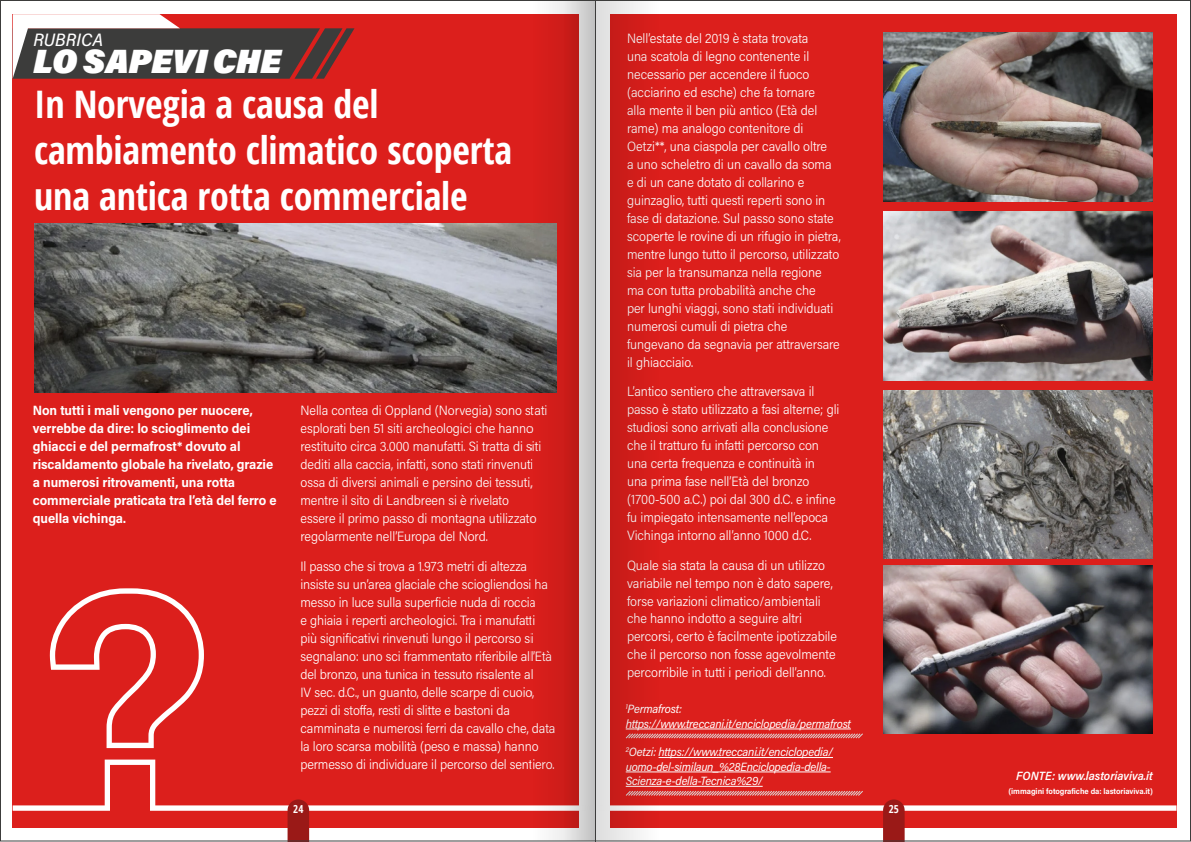
<style>
.page{position:relative;width:1191px;height:842px;background:#fff}
.page>*{position:absolute;margin:0;border:0;box-sizing:border-box;transform-origin:0 0}
.t1{font:700 condensed 38px/45.6px "Open Sans";letter-spacing:-.005em;color:#fff}
.t2{font:italic 900 33.8px "Acumin Pro Semi Cond";letter-spacing:-.005em;color:#fff}
.t3{font:italic 500 18px "Acumin Pro Semi Cond";color:#fff}
.t4{font:300 13.5px/18px "Acumin Pro Semi Cond";letter-spacing:-.005em;color:#fff}
.t5{font:700 13.5px/18px "Acumin Pro Semi Cond";letter-spacing:-.005em;color:#fff}
.t6{font:italic 12px/14.4px "Acumin Pro Semi Cond";letter-spacing:-.02em;color:#fff}
.t7{font:italic 600 12px "Acumin Pro Semi Cond";color:#fff}
.t8{font:700 condensed 11px "Open Sans";color:#fff}
.t9{font:700 8px "Acumin Pro Semi Cond";letter-spacing:-.005em;color:#fff}
</style>
<div class="page">
<div style="left:610px;top:14px;width:566px;height:814px;background:#dc1f1c"></div>
<div style="left:13px;top:14px;width:566px;height:814px;background:#dc1f1c"></div>
<svg style="left:13px;top:14px;width:341px;height:65px"></svg>
<img style="left:34px;top:224px;width:498px;height:168px">
<svg style="left:50px;top:588px;width:154px;height:160px"></svg>
<svg style="left:13px;top:759px;width:1163px;height:52px"></svg>
<img style="left:883px;top:33px;width:269px;height:168px">
<svg style="left:658px;top:733px;width:205px;height:6px"></svg>
<hr style="left:626px;top:729px;width:225px;height:1px;background:#fff">
<hr style="left:658px;top:757px;width:175px;height:1px;background:#fff">
<hr style="left:626px;top:772px;width:204px;height:1px;background:#fff">
<svg style="left:658px;top:790px;width:206px;height:7px"></svg>
<hr style="left:626px;top:786px;width:136px;height:1px;background:#fff">
<img style="left:883px;top:212px;width:269px;height:168px">
<img style="left:883px;top:390px;width:269px;height:169px">
<img style="left:883px;top:565px;width:269px;height:168px">
<svg style="left:287px;top:799px;width:22px;height:43px"></svg>
<svg style="left:883px;top:799px;width:21px;height:43px"></svg>
<svg style="left:532px;top:2px;width:31px;height:837px;fill:#d31e1b"></svg>
<svg style="left:596px;top:2px;width:62px;height:837px"></svg>
<svg style="left:563px;top:2px;width:32px;height:837px;background:#c87675"></svg>
<hr style="left:595px;top:0;width:1px;height:842px;background:#3c3c3b">
<h3 class="t3" style="left:34px;top:27px;width:71px">RUBRICA</h3>
<h2 class="t2" style="left:34px;top:38px;width:249px">LO SAPEVI CHE</h2>
<h1 class="t1" style="left:34px;top:81px;width:479px">In Norvegia a causa del cambiamento climatico scoperta una antica rotta commerciale</h1>
<p class="t5" style="left:33px;top:401px;width:245px">Non tutti i mali vengono per nuocere, verrebbe da dire: lo scioglimento dei ghiacci e del permafrost* dovuto al riscaldamento globale ha rivelato, grazie a numerosi ritrovamenti, una rotta commerciale praticata tra l’età del ferro e quella vichinga.</p>
<p class="t4" style="left:300px;top:401px;width:248px">Nella contea di Oppland (Norvegia) sono stati esplorati ben 51 siti archeologici che hanno restituito circa 3.000 manufatti. Si tratta di siti dediti alla caccia, infatti, sono stati rinvenuti ossa di diversi animali e persino dei tessuti, mentre il sito di Landbreen si è rivelato essere il primo passo di montagna utilizzato regolarmente nell’Europa del Nord.</p>
<p class="t4" style="left:300px;top:556px;width:256px">Il passo che si trova a 1.973 metri di altezza insiste su un’area glaciale che sciogliendosi ha messo in luce sulla superficie nuda di roccia<br>e ghiaia i reperti archeologici. Tra i manufatti più significativi rinvenuti lungo il percorso si segnalano: uno sci frammentato riferibile all’Età del bronzo, una tunica in tessuto risalente al<br>IV sec. d.C., un guanto, delle scarpe di cuoio, pezzi di stoffa, resti di slitte e bastoni da camminata e numerosi ferri da cavallo che, data la loro scarsa mobilità (peso e massa) hanno permesso di individuare il percorso del sentiero.</p>
<p class="t4" style="left:627px;top:29px;width:215px">Nell’estate del 2019 è stata trovata<br>una scatola di legno contenente il necessario per accendere il fuoco (acciarino ed esche) che fa tornare<br>alla mente il ben più antico (Età del rame) ma analogo contenitore di Oetzi**, una ciaspola per cavallo oltre<br>a uno scheletro di un cavallo da soma e di un cane dotato di collarino e guinzaglio, tutti questi reperti sono in fase di datazione. Sul passo sono state scoperte le rovine di un rifugio in pietra, mentre lungo tutto il percorso, utilizzato sia per la transumanza nella regione ma con tutta probabilità anche che<br>per lunghi viaggi, sono stati individuati numerosi cumuli di pietra che fungevano da segnavia per attraversare il ghiacciaio.</p>
<p class="t4" style="left:627px;top:382px;width:214px">L’antico sentiero che attraversava il passo è stato utilizzato a fasi alterne; gli studiosi sono arrivati alla conclusione che il tratturo fu infatti percorso con una certa frequenza e continuità in<br>una prima fase nell’Età del bronzo (1700-500 a.C.) poi dal 300 d.C. e infine fu impiegato intensamente nell’epoca Vichinga intorno all’anno 1000 d.C.</p>
<p class="t4" style="left:627px;top:555px;width:211px">Quale sia stata la causa di un utilizzo variabile nel tempo non è dato sapere, forse variazioni climatico/ambientali che hanno indotto a seguire altri percorsi, certo è facilmente ipotizzabile che il percorso non fosse agevolmente percorribile in tutti i periodi dell’anno.</p>
<p class="t6" style="left:626px;top:701px;width:227px"><sup>1</sup>Permafrost: https://www.treccani.it/enciclopedia/permafrost</p>
<p class="t6" style="left:626px;top:744px;width:209px"><sup>2</sup>Oetzi: https://www.treccani.it/enciclopedia/ uomo-del-similaun_%28Enciclopedia-della-<br>Scienza-e-della-Tecnica%29/</p>
<p class="t8" style="left:293px;top:802px;width:12px">24</p>
<p class="t8" style="left:888px;top:802px;width:12px">25</p>
<p class="t7" style="left:1016px;top:767px;width:138px">FONTE: www.lastoriaviva.it</p>
<p class="t9" style="left:1008px;top:785px;width:146px">(immagini fotografiche da: lastoriaviva.it)</p>
</div>
